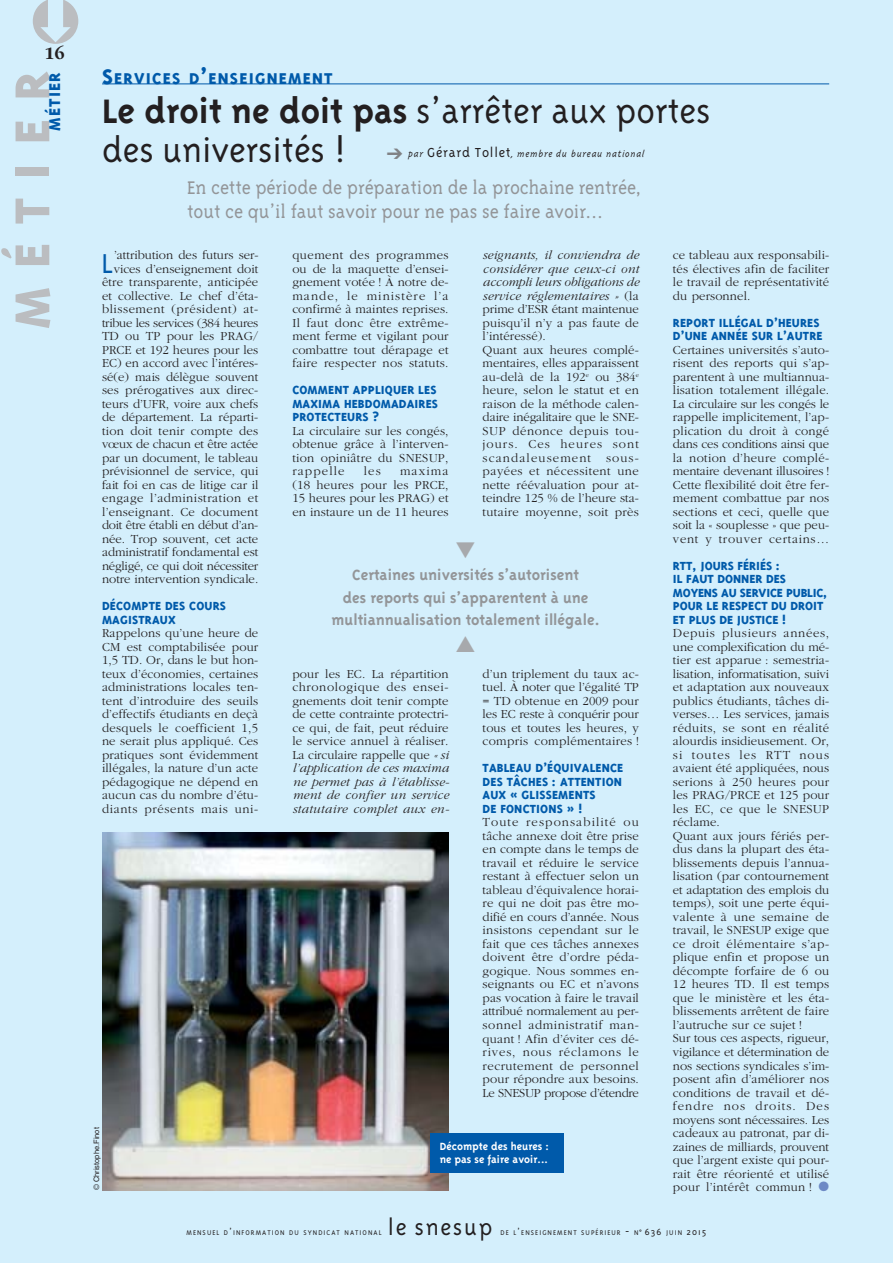
<style>
.page{position:relative;width:893px;height:1263px;background:#d4effc}
.page>*{position:absolute;margin:0;border:0;box-sizing:border-box;transform-origin:0 0}
.t1{font:800 56.25px "Triplex";letter-spacing:.335em;color:#bbbdc0}
.t2{font:300 39px/39px "Triplex";color:#231f20}
.t3{font:300 31.35px "Triplex";color:#005aaa}
.t4{font:300 25.5px "Triplex";letter-spacing:.07em;color:#231f20}
.t5{font:300 21px/24px "Triplex Serif";letter-spacing:-.005em;color:#939598}
.t6{font:800 18px "Triplex";letter-spacing:.065em;color:#005aaa}
.t7{font:700 18px "Garamond";color:#231f20}
.t8{font:700 16.95px/22.5px "Triplex";color:#939598;text-align:center}
.t9{font:800 13.5px/13.5px "Triplex";letter-spacing:.01em;color:#005aaa}
.t10{font:300 12.75px/13.5px "Garamond";letter-spacing:.01em;color:#231f20;text-align:justify}
.t11{font:700 12px/13.5px "Triplex";color:#fff}
.t12{font:italic 300 10.5px "Triplex";letter-spacing:.05em;color:#231f20}
.t13{font:300 7.8px "Triplex";letter-spacing:.135em;color:#231f20}
.t14{font:7.5px "Helvetica";color:#231f20}
.s1{font-size:24px}
.s2{font-weight:700}
.s3{color:#808285}
.s4{font-style:normal;font-size:15px}
.s5{font-family:"Helvetica Neue";font-weight:300}
.s6{font-style:italic}
.s7{color:#6d89c5}
.s8{font-size:10.5px}
</style>
<div class="page">
<hr style="left:102px;top:84px;width:727px;height:1px;background:#005aaa">
<img style="left:102px;top:833px;width:347px;height:358px">
<div style="left:430px;top:1133px;width:133px;height:39px;background:#005aaa"></div>
<p class="t7" style="left:44px;top:46px;width:22px">16</p>
<p class="t1" style="left:11px;top:329px;width:259px;rotate:-90deg">MÉTIER</p>
<p class="t6" style="left:48px;top:131px;width:60px;rotate:-90deg">MÉTIER</p>
<p class="t6" style="left:102px;top:71px;width:232px"><span class="s1">S</span>ERVICES D<span class="s1">’</span>ENSEIGNEMENT</p>
<p class="t2" style="left:102px;top:94px;width:610px"><span class="s2">Le droit ne doit pas</span> s’arrêter aux portes des universités !</p>
<p class="t5" style="left:187px;top:177px;width:456px">En cette période de préparation de la prochaine rentrée, tout ce qu’il faut savoir pour ne pas se faire avoir…</p>
<p class="t12" style="left:387px;top:150px;width:260px"><span class="s3">➔</span> par <span class="s4">Gérard Tollet</span>, membre du bureau national</p>
<p class="t10" style="left:102px;top:250px;width:158px;text-align:right">’attribution des futurs ser&shy;vices d’enseignement doit être transparente, anticipée et collective. Le chef d’éta&shy;blissement (président) at - tribue les services (384 heures<br>TD ou TP pour les PRAG/<br>PRCE et 192 heures pour les<br>EC) en accord avec l’intéres&shy;sé(e) mais délègue souvent ses prérogatives aux direc&shy;teurs d’UFR, voire aux chefs de département. La réparti&shy;tion doit tenir compte des vœux de chacun et être actée par un document, le tableau prévisionnel de service, qui fait foi en cas de litige car il engage l’administration et l’enseignant. Ce document doit être établi en début d’an&shy;née. Trop souvent, cet acte administratif fondamental est négligé, ce qui doit nécessiter notre intervention syndicale.</p>
<p class="t9" style="left:102px;top:601px;width:125px">DÉCOMPTE DES COURS<br>MAGISTRAUX</p>
<p class="t10" style="left:102px;top:628px;width:158px">Rappelons qu’une heure de CM est comptabilisée pour 1,5 TD. Or, dans le but hon&shy;teux d’économies, certaines administrations locales ten&shy;tent d’introduire des seuils d’effectifs étudiants en deçà desquels le coefficient 1,5 ne serait plus appliqué. Ces pratiques sont évidemment illégales, la nature d’un acte pédagogique ne dépend en aucun cas du nombre d’étu&shy;diants présents mais uni-</p>
<p class="t3" style="left:101px;top:251px;width:13px">L</p>
<p class="t14" style="left:92px;top:1190px;width:65px;rotate:-90deg"><span class="s5">©</span> Christophe.Finot</p>
<p class="t10" style="left:292px;top:250px;width:158px">quement des programmes ou de la maquette d’ensei&shy;gnement votée ! À notre de&shy;mande, le ministère l’a confirmé à maintes reprises.<br>Il faut donc être extrême&shy;ment ferme et vigilant pour combattre tout dérapage et faire respecter nos statuts.</p>
<p class="t9" style="left:292px;top:385px;width:147px;text-align:justify">COMMENT APPLIQUER LES MAXIMA HEBDOMADAIRES PROTECTEURS ?</p>
<p class="t10" style="left:292px;top:425px;width:158px">La circulaire sur les congés, obtenue grâce à l’interven&shy;tion opiniâtre du SNESUP, rappelle</p>
<p class="t10" style="left:364px;top:466px;width:18px">les</p>
<p class="t10" style="left:292px;top:466px;width:158px;text-indent:108px">maxima (18 heures pour les PRCE, 15 heures pour les PRAG) et en instaure un de 11 heures</p>
<p class="t10" style="left:483px;top:250px;width:158px;text-align:left"><span class="s6">seignants, il conviendra de considérer que ceux-ci ont accompli leurs obligations de service réglementaires »</span> (la prime d’ESR étant maintenue puisqu’il n’y a pas faute de l’intéressé).<br>Quant aux heures complé&shy;mentaires, elles apparaissent au-delà de la 192<sup>e</sup> ou 384<sup>e </sup>heure, selon le statut et en raison de la méthode calen&shy;daire inégalitaire que le SNE-<br>SUP dénonce depuis tou&shy;jours. Ces heures sont scandaleusement sous&shy;payées et nécessitent une nette réévaluation pour at&shy;teindre 125 % de l’heure sta&shy;tutaire moyenne, soit près</p>
<p class="t8" style="left:332px;top:565px;width:270px">Certaines universités s’autorisent<br>des reports qui s’apparentent à une multiannualisation totalement illégale.</p>
<p class="t10" style="left:292px;top:668px;width:158px">pour les EC. La répartition chronologique des ensei&shy;gnements doit tenir compte de cette contrainte protectri&shy;ce qui, de fait, peut réduire le service annuel à réaliser.<br>La circulaire rappelle que <span class="s6">« si l’application de ces maxima ne permet pas à l’établisse&shy;ment de confier un service statutaire complet aux en-</span></p>
<p class="t10" style="left:483px;top:668px;width:158px">d’un triplement du taux ac&shy;tuel. À noter que l’égalité TP = TD obtenue en 2009 pour les EC reste à conquérir pour tous et toutes les heures, y compris complémentaires !</p>
<p class="t9" style="left:483px;top:763px;width:142px">TABLEAU D’ÉQUIVALENCE<br>DES TÂCHES : ATTENTION<br>AUX « GLISSEMENTS<br>DE FONCTIONS » !</p>
<p class="t10" style="left:483px;top:817px;width:158px">Toute responsabilité ou tâche annexe doit être prise en compte dans le temps de travail et réduire le service restant à effectuer selon un tableau d’équivalence horai&shy;re qui ne doit pas être mo&shy;difié en cours d’année. Nous insistons cependant sur le fait que ces tâches annexes doivent être d’ordre péda&shy;gogique. Nous sommes en&shy;seignants ou EC et n’avons pas vocation à faire le travail attribué normalement au per&shy;sonnel administratif man&shy;quant ! Afin d’éviter ces dé&shy;rives, nous réclamons le recrutement de personnel pour répondre aux besoins.<br>Le SNESUP propose d’étendre</p>
<p class="t11" style="left:440px;top:1140px;width:111px">Décompte des heures : ne pas se faire avoir...</p>
<p class="t10" style="left:673px;top:250px;width:158px">ce tableau aux responsabili&shy;tés électives afin de faciliter le travail de représentativité du personnel.</p>
<p class="t9" style="left:673px;top:317px;width:151px">REPORT ILLÉGAL D’HEURES<br>D’UNE ANNÉE SUR L’AUTRE</p>
<p class="t10" style="left:673px;top:344px;width:158px">Certaines universités s’auto&shy;risent des reports qui s’ap&shy;parentent à une multiannua&shy;lisation totalement illégale.<br>La circulaire sur les congés le rappelle implicitement, l’ap&shy;plication du droit à congé dans ces conditions ainsi que la notion d’heure complé&shy;mentaire devenant illusoires !<br>Cette flexibilité doit être fer&shy;mement combattue par nos sections et ceci, quelle que soit la « souplesse » que peu&shy;vent y trouver certains…</p>
<p class="t9" style="left:673px;top:560px;width:156px">RTT, JOURS FÉRIÉS :<br>IL FAUT DONNER DES<br>MOYENS AU SERVICE PUBLIC,<br>POUR LE RESPECT DU DROIT<br>ET PLUS DE JUSTICE !</p>
<p class="t10" style="left:673px;top:628px;width:158px;text-align:left">Depuis plusieurs années, une complexification du mé&shy;tier est apparue : semestria&shy;lisation, informatisation, suivi et adaptation aux nouveaux publics étudiants, tâches di&shy;verses… Les services, jamais réduits, se sont en réalité alourdis insidieusement. Or, si toutes les RTT nous avaient été appliquées, nous serions à 250 heures pour les PRAG/PRCE et 125 pour les EC, ce que le SNESUP réclame.<br>Quant aux jours fériés per&shy;dus dans la plupart des éta&shy;blissements depuis l’annua&shy;lisation (par contournement et adaptation des emplois du temps), soit une perte équi&shy;valente à une semaine de travail, le SNESUP exige que ce droit élémentaire s’ap&shy;plique enfin et propose un décompte forfaire de 6 ou<br>12 heures TD. Il est temps que le ministère et les éta&shy;blissements arrêtent de faire l’autruche sur ce sujet !<br>Sur tous ces aspects, rigueur, vigilance et détermination de nos sections syndicales s’im&shy;posent afin d’améliorer nos conditions de travail et dé&shy;fendre nos droits. Des moyens sont nécessaires. Les cadeaux au patronat, par di&shy;zaines de milliards, prouvent que l’argent existe qui pour&shy;rait être réorienté et utilisé pour l’intérêt commun ! <span class="s7">●</span></p>
<p class="t13" style="left:186px;top:1230px;width:197px">MENSUEL D<span class="s8">’</span>INFORMATION DU SYNDICAT NATIONAL</p>
<p class="t4" style="left:388px;top:1218px;width:106px">le snesup</p>
<p class="t13" style="left:501px;top:1230px;width:207px">DE L<span class="s8">’</span>ENSEIGNEMENT SUPÉRIEUR <span class="s8">-</span> N<span class="s8">˚ 636</span> JUIN <span class="s8">2015</span></p>
</div>
